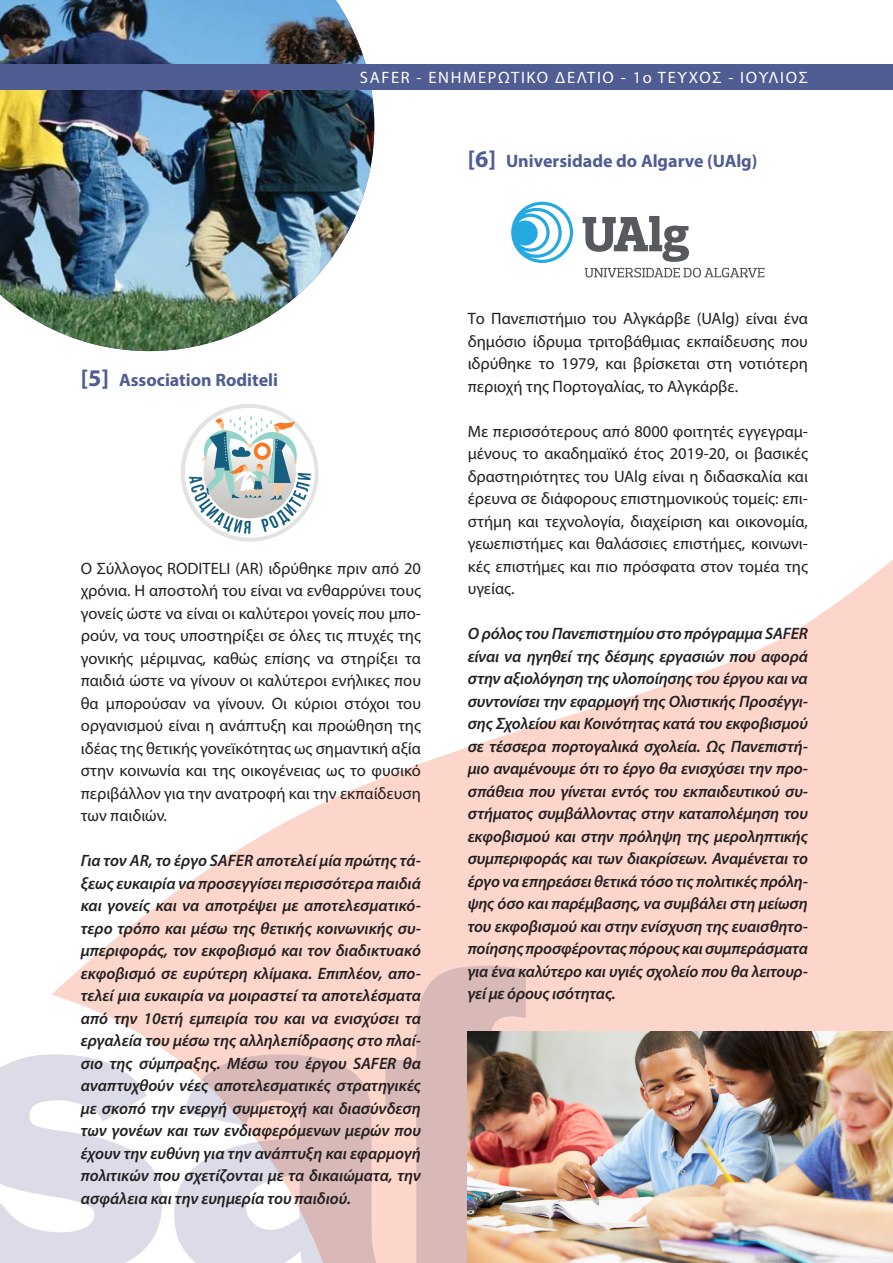
<style>
.page{position:relative;width:893px;height:1263px;background:#fff}
.page>*{position:absolute;margin:0;border:0;box-sizing:border-box;transform-origin:0 0}
.t1{font:700 18px "Myriad Pro";color:#4f5d92}
.t2{font:italic 600 16.5px/22.5px "Myriad Pro";letter-spacing:-.005em;color:#231f20;text-align:justify}
.t3{font:16.5px/22.5px "Myriad Pro";color:#231f20;text-align:justify}
.t4{font:16.5px "Myriad Pro";letter-spacing:.1em;color:#fff}
.s1{font-size:24px}
</style>
<div class="page">
<svg style="left:52px;top:560px;width:841px;height:497px;fill:#fcd6cb"></svg>
<svg style="left:0;top:1054px;width:162px;height:209px"></svg>
<svg style="left:174px;top:966px;width:352px;height:297px;background:#e9cdca"></svg>
<img style="left:0;top:0;width:374px;height:351px">
<img style="left:468px;top:1031px;width:425px;height:232px">
<svg style="left:181px;top:404px;width:138px;height:138px"></svg>
<svg style="left:585px;top:268px;width:179px;height:9px"></svg>
<svg style="left:511px;top:202px;width:62px;height:61px"></svg>
<svg style="left:583px;top:216px;width:106px;height:46px"></svg>
<div style="left:0;top:64px;width:893px;height:25px;background:#4f5d92"></div>
<p class="t4" style="left:360px;top:67px;width:449px">SAFER - ΕΝΗΜΕΡΩΤΙΚΟ ΔΕΛΤΙΟ - 1ο ΤΕΥΧΟΣ - ΙΟΥΛΙΟΣ</p>
<p class="t1" style="left:468px;top:149px;width:291px"><span class="s1">[6]</span> Universidade do Algarve (UAlg)</p>
<p class="t1" style="left:81px;top:368px;width:199px"><span class="s1">[5]</span> Association Roditeli</p>
<p class="t3" style="left:81px;top:557px;width:342px">Ο Σύλλογος RODITELI (AR) ιδρύθηκε πριν από 20 χρόνια. Η αποστολή του είναι να ενθαρρύνει τους γονείς ώστε να είναι οι καλύτεροι γονείς που μπο&shy;ρούν, να τους υποστηρίξει σε όλες τις πτυχές της γονικής μέριμνας, καθώς επίσης να στηρίξει τα παιδιά ώστε να γίνουν οι καλύτεροι ενήλικες που θα μπορούσαν να γίνουν. Οι κύριοι στόχοι του οργανισμού είναι η ανάπτυξη και προώθηση της ιδέας της θετικής γονεϊκότητας ως σημαντική αξία στην κοινωνία και της οικογένειας ως το φυσικό περιβάλλον για την ανατροφή και την εκπαίδευση των παιδιών.</p>
<p class="t2" style="left:81px;top:849px;width:342px">Για τον AR, το έργο SAFER αποτελεί μία πρώτης τά&shy;ξεως ευκαιρία να προσεγγίσει περισσότερα παιδιά και γονείς και να αποτρέψει με αποτελεσματικό&shy;τερο τρόπο και μέσω της θετικής κοινωνικής συ&shy;μπεριφοράς, τον εκφοβισμό και τον διαδικτυακό εκφοβισμό σε ευρύτερη κλίμακα. Επιπλέον, απο&shy;τελεί μια ευκαιρία να μοιραστεί τα αποτελέσματα από την 10ετή εμπειρία του και να ενισχύσει τα εργαλεία του μέσω της αλληλεπίδρασης στο πλαί&shy;σιο της σύμπραξης. Μέσω του έργου SAFER θα αναπτυχθούν νέες αποτελεσματικές στρατηγικές με σκοπό την ενεργή συμμετοχή και διασύνδεση των γονέων και των ενδιαφερόμενων μερών που έχουν την ευθύνη για την ανάπτυξη και εφαρμογή πολιτικών που σχετίζονται με τα δικαιώματα, την ασφάλεια και την ευημερία του παιδιού.</p>
<p class="t3" style="left:468px;top:307px;width:342px">Το Πανεπιστήμιο του Αλγκάρβε (UAlg) είναι ένα δημόσιο ίδρυμα τριτοβάθμιας εκπαίδευσης που ιδρύθηκε το 1979, και βρίσκεται στη νοτιότερη περιοχή της Πορτογαλίας, το Αλγκάρβε.</p>
<p class="t3" style="left:468px;top:420px;width:342px">Με περισσότερους από 8000 φοιτητές εγγεγραμ&shy;μένους το ακαδημαϊκό έτος 2019-20, οι βασικές δραστηριότητες του UAlg είναι η διδασκαλία και έρευνα σε διάφορους επιστημονικούς τομείς: επι&shy;στήμη και τεχνολογία, διαχείριση και οικονομία, γεωεπιστήμες και θαλάσσιες επιστήμες, κοινωνι&shy;κές επιστήμες και πιο πρόσφατα στον τομέα της υγείας.</p>
<p class="t2" style="left:468px;top:622px;width:342px">Ο ρόλος του Πανεπιστημίου στο πρόγραμμα SAFER είναι να ηγηθεί της δέσμης εργασιών που αφορά στην αξιολόγηση της υλοποίησης του έργου και να συντονίσει την εφαρμογή της Ολιστικής Προσέγγι&shy;σης Σχολείου και Κοινότητας κατά του εκφοβισμού σε τέσσερα πορτογαλικά σχολεία. Ως Πανεπιστή&shy;μιο αναμένουμε ότι το έργο θα ενισχύσει την προ&shy;σπάθεια που γίνεται εντός του εκπαιδευτικού συ&shy;στήματος συμβάλλοντας στην καταπολέμηση του εκφοβισμού και στην πρόληψη της μεροληπτικής συμπεριφοράς και των διακρίσεων. Αναμένεται το έργο να επηρεάσει θετικά τόσο τις πολιτικές πρόλη&shy;ψης όσο και παρέμβασης, να συμβάλει στη μείωση του εκφοβισμού και στην ενίσχυση της ευαισθητο&shy;ποίησης προσφέροντας πόρους και συμπεράσματα για ένα καλύτερο και υγιές σχολείο που θα λειτουρ&shy;γεί με όρους ισότητας.</p>
</div>
